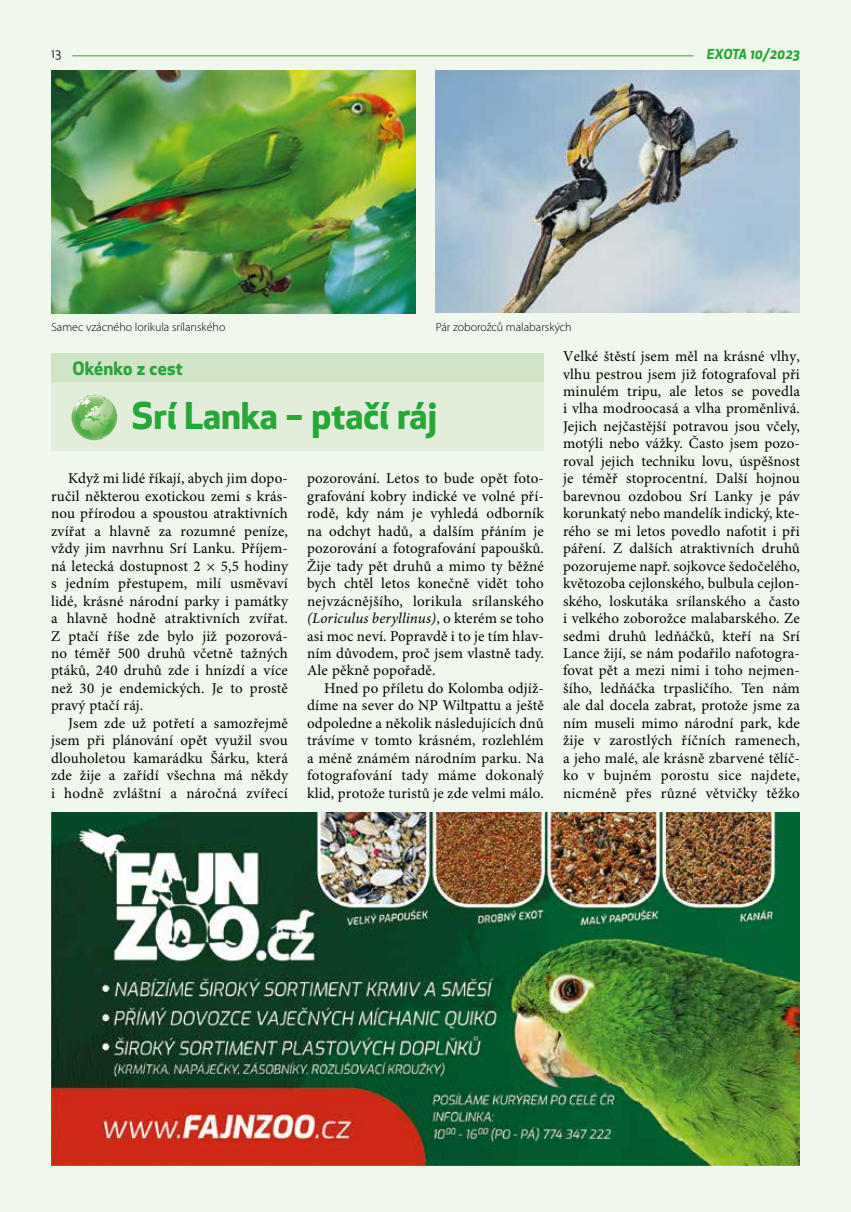
<style>
.page{position:relative;width:851px;height:1212px;background:#fff}
.page>*{position:absolute;margin:0;border:0;box-sizing:border-box;transform-origin:0 0}
.t1{font:700 36px "Apex New";color:#27a737}
.t2{font:700 18px "Apex New";letter-spacing:.01em;color:#27a737}
.t3{font:15px/17.4px "Minion Pro";letter-spacing:.01em;color:#000;text-align:justify}
.t4{font:italic 700 13.5px "Apex New";color:#27a737}
.t5{font:300 12px "Myriad Pro";color:#000}
.t6{font:12px "Apex New";color:#000}
.s1{font-style:italic}
</style>
<div class="page">
<div style="left:0;top:0;width:850px;height:1212px;background:#f0f7ed"></div>
<img style="left:51px;top:70px;width:364px;height:243px">
<img style="left:435px;top:70px;width:364px;height:243px">
<div style="left:51px;top:353px;width:493px;height:30px;background:#d0e5c5"></div>
<div style="left:51px;top:383px;width:493px;height:68px;background:#e1eed9"></div>
<img style="left:71px;top:394px;width:46px;height:46px;border-radius:23px">
<img style="left:51px;top:812px;width:748px;height:353px">
<hr style="left:72px;top:55px;width:621px;height:1px;background:#27a737">
<p class="t6" style="left:51px;top:46px;width:12px">13</p>
<p class="t4" style="left:706px;top:44px;width:94px">EXOTA 10/2023</p>
<p class="t5" style="left:51px;top:320px;width:175px">Samec vzácného lorikula srílanského</p>
<p class="t5" style="left:435px;top:320px;width:137px">Pár zoborožců malabarských</p>
<p class="t2" style="left:72px;top:355px;width:112px">Okénko z cest</p>
<h1 class="t1" style="left:132px;top:390px;width:307px">Srí Lanka – ptačí ráj</h1>
<p class="t3" style="left:563px;top:348px;width:238px">Velké štěstí jsem měl na krásné vlhy, vlhu pestrou jsem již fotografoval při minulém tripu, ale letos se povedla i vlha modroocasá a vlha proměnlivá.<br>Jejich nejčastější potravou jsou včely, motýli nebo vážky. Často jsem pozo&shy;roval jejich techniku lovu, úspěšnost je téměř stoprocentní. Další hojnou barevnou ozdobou Srí Lanky je páv korunkatý nebo mandelík indický, kte&shy;rého se mi letos povedlo nafotit i při páření. Z dalších atraktivních druhů pozorujeme např. sojkovce šedočelého, květozoba cejlonského, bulbula cejlon&shy;ského, loskutáka srílanského a často i velkého zoborožce malabarského. Ze sedmi druhů ledňáčků, kteří na Srí Lance žijí, se nám podařilo nafotogra&shy;fovat pět a mezi nimi i toho nejmen&shy;šího, ledňáčka trpasličího. Ten nám ale dal docela zabrat, protože jsme za ním museli mimo národní park, kde žije v zarostlých říčních ramenech, a jeho malé, ale krásně zbarvené tělíč&shy;ko v bujném porostu sice najdete, nicméně přes různé větvičky těžko</p>
<p class="t3" style="left:307px;top:470px;width:238px">pozorování. Letos to bude opět foto&shy;grafování kobry indické ve volné pří&shy;rodě, kdy nám je vyhledá odborník na odchyt hadů, a dalším přáním je pozorování a fotografování papoušků.<br>Žije tady pět druhů a mimo ty běžné bych chtěl letos konečně vidět toho nejvzácnějšího, lorikula srílanského <span class="s1">(Loriculus beryllinus)</span>, o kterém se toho asi moc neví. Popravdě i to je tím hlav&shy;ním důvodem, proč jsem vlastně tady.<br>Ale pěkně popořadě.</p>
<p class="t3" style="left:307px;top:680px;width:238px;text-indent:17px">Hned po příletu do Kolomba odjíž&shy;díme na sever do NP Wiltpattu a ještě odpoledne a několik následujících dnů trávíme v tomto krásném, rozlehlém a méně známém národním parku. Na fotografování tady máme dokonalý klid, protože turistů je zde velmi málo.</p>
<p class="t3" style="left:51px;top:470px;width:238px;text-indent:17px">Když mi lidé říkají, abych jim dopo&shy;ručil některou exotickou zemi s krás&shy;nou přírodou a spoustou atraktivních zvířat a hlavně za rozumné peníze, vždy jim navrhnu Srí Lanku. Příjem&shy;ná letecká dostupnost 2 × 5,5 hodiny s jedním přestupem, milí usměvaví lidé, krásné národní parky i památky a hlavně hodně atraktivních zvířat.<br>Z ptačí říše zde bylo již pozorová&shy;no téměř 500 druhů včetně tažných ptáků, 240 druhů zde i hnízdí a více než 30 je endemických. Je to prostě pravý ptačí ráj.</p>
<p class="t3" style="left:51px;top:715px;width:238px;text-indent:17px">Jsem zde už potřetí a samozřejmě jsem při plánování opět využil svou dlouholetou kamarádku Šárku, která zde žije a zařídí všechna má někdy i hodně zvláštní a náročná zvířecí</p>
</div>
